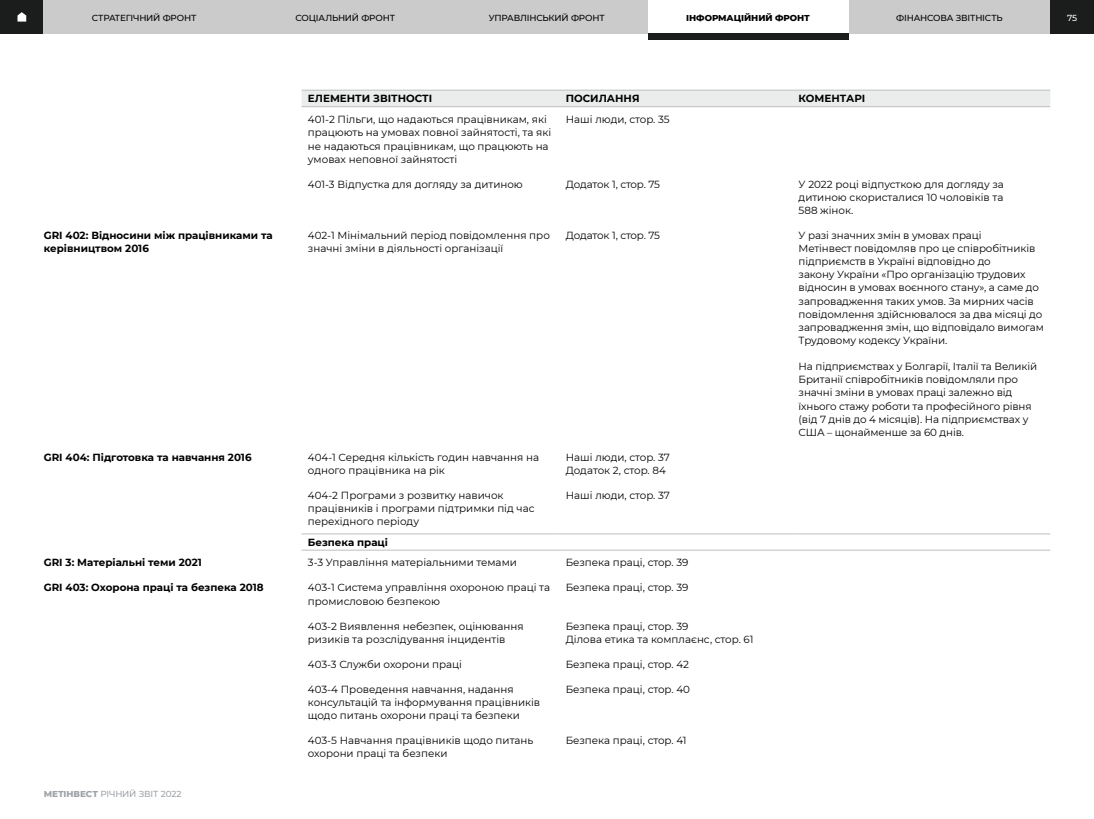
<style>
.page{position:relative;width:1094px;height:819px;background:#fff}
.page>*{position:absolute;margin:0;border:0;box-sizing:border-box;transform-origin:0 0}
.t1{font:10.31px/13.1px "Montserrat";color:#000}
.t2{font:700 10.31px/13.1px "Montserrat";color:#000}
.t3{font:500 8.75px "Montserrat";letter-spacing:-.025em;color:#000}
.t4{font:500 8.75px "Montserrat";letter-spacing:-.025em;color:#9fa3a9}
.t5{font:800 8.75px "Montserrat";letter-spacing:-.01em;color:#000}
.t6{font:500 8.75px "Montserrat";color:#fff}
.s1{font-weight:800}
</style>
<div class="page">
<div style="left:302px;top:91px;width:748px;height:15px;background:#ebecec"></div>
<hr style="left:302px;top:90px;width:257px;height:1px;background:#bcbec0">
<hr style="left:559px;top:90px;width:233px;height:1px;background:#bcbec0">
<hr style="left:792px;top:90px;width:258px;height:1px;background:#bcbec0">
<hr style="left:302px;top:106px;width:257px;height:1px;background:#bcbec0">
<hr style="left:559px;top:106px;width:233px;height:1px;background:#bcbec0">
<hr style="left:792px;top:106px;width:258px;height:1px;background:#bcbec0">
<hr style="left:302px;top:533px;width:257px;height:1px;background:#bcbec0">
<hr style="left:559px;top:533px;width:233px;height:1px;background:#bcbec0">
<hr style="left:792px;top:533px;width:258px;height:1px;background:#bcbec0">
<hr style="left:302px;top:550px;width:257px;height:1px;background:#bcbec0">
<hr style="left:559px;top:550px;width:233px;height:1px;background:#bcbec0">
<hr style="left:792px;top:550px;width:258px;height:1px;background:#bcbec0">
<div style="left:1050px;top:0;width:44px;height:34px;background:#1b1c1c"></div>
<div style="left:0;top:0;width:44px;height:34px;background:#1b1c1c"></div>
<div style="left:44px;top:0;width:1006px;height:34px;background:#cbcbcb"></div>
<div style="left:648px;top:0;width:200px;height:34px;background:#fff"></div>
<div style="left:648px;top:34px;width:200px;height:6px;background:#1b1c1c"></div>
<svg style="left:18px;top:12px;width:8px;height:10px"></svg>
<p class="t3" style="left:92px;top:12px;width:106px">СТРАТЕГІЧНИЙ ФРОНТ</p>
<p class="t3" style="left:295px;top:12px;width:101px">СОЦІАЛЬНИЙ ФРОНТ</p>
<p class="t3" style="left:489px;top:12px;width:118px">УПРАВЛІНСЬКИЙ ФРОНТ</p>
<p class="t5" style="left:686px;top:11px;width:125px">ІНФОРМАЦІЙНИЙ ФРОНТ</p>
<p class="t3" style="left:896px;top:12px;width:108px">ФІНАНСОВА ЗВІТНІСТЬ</p>
<p class="t6" style="left:1067px;top:12px;width:12px">75</p>
<p class="t2" style="left:308px;top:92px;width:126px">ЕЛЕМЕНТИ ЗВІТНОСТІ</p>
<p class="t2" style="left:566px;top:92px;width:75px">ПОСИЛАННЯ</p>
<p class="t2" style="left:798px;top:92px;width:68px">КОМЕНТАРІ</p>
<p class="t1" style="left:308px;top:113px;width:245px">401-2 Пільги, що надаються працівникам, які працюють на умовах повної зайнятості, та які не надаються працівникам, що працюють на умовах неповної зайнятості</p>
<p class="t1" style="left:566px;top:113px;width:105px">Наші люди, стор. 35</p>
<p class="t1" style="left:308px;top:177px;width:216px">401-3 Відпустка для догляду за дитиною</p>
<p class="t1" style="left:566px;top:177px;width:96px">Додаток 1, стор. 75</p>
<p class="t1" style="left:798px;top:177px;width:207px;text-align:justify">У 2022 році відпусткою для догляду за дитиною скористалися 10 чоловіків та 588 жінок.</p>
<p class="t2" style="left:44px;top:228px;width:231px">GRI 402: Відносини між працівниками та керівництвом 2016</p>
<p class="t1" style="left:308px;top:228px;width:243px">402-1 Мінімальний період повідомлення про значні зміни в діяльності організації</p>
<p class="t1" style="left:566px;top:228px;width:96px">Додаток 1, стор. 75</p>
<p class="t1" style="left:798px;top:228px;width:247px">У разі значних змін в умовах праці<br>Метінвест повідомляв про це співробітників підприємств в Україні відповідно до<br>закону України «Про організацію трудових відносин в умовах воєнного стану», а саме до запровадження таких умов. За мирних часів повідомлення здійснювалося за два місяці до запровадження змін, що відповідало вимогам Трудовому кодексу України.</p>
<p class="t1" style="left:798px;top:360px;width:240px">На підприємствах у Болгарії, Італії та Великій Британії співробітників повідомляли про значні зміни в умовах праці залежно від їхнього стажу роботи та професійного рівня (від 7 днів до 4 місяців). На підприємствах у США – щонайменше за 60 днів.</p>
<p class="t2" style="left:44px;top:450px;width:209px">GRI 404: Підготовка та навчання 2016</p>
<p class="t1" style="left:308px;top:450px;width:233px">404-1 Середня кількість годин навчання на одного працівника на рік</p>
<p class="t1" style="left:566px;top:450px;width:106px">Наші люди, стор. 37<br>Додаток 2, стор. 84</p>
<p class="t1" style="left:308px;top:488px;width:228px">404-2 Програми з розвитку навичок працівників і програми підтримки під час перехідного періоду</p>
<p class="t1" style="left:566px;top:488px;width:106px">Наші люди, стор. 37</p>
<p class="t2" style="left:308px;top:535px;width:82px">Безпека праці</p>
<p class="t2" style="left:44px;top:556px;width:160px">GRI 3: Матеріальні теми 2021</p>
<p class="t1" style="left:308px;top:556px;width:210px">3-3 Управління матеріальними темами</p>
<p class="t1" style="left:566px;top:556px;width:124px">Безпека праці, стор. 39</p>
<p class="t2" style="left:44px;top:581px;width:221px">GRI 403: Охорона праці та безпека 2018</p>
<p class="t1" style="left:308px;top:581px;width:244px">403-1 Система управління охороною праці та промисловою безпекою</p>
<p class="t1" style="left:566px;top:581px;width:124px">Безпека праці, стор. 39</p>
<p class="t1" style="left:308px;top:619px;width:217px">403-2 Виявлення небезпек, оцінювання ризиків та розслідування інцидентів</p>
<p class="t1" style="left:566px;top:619px;width:189px">Безпека праці, стор. 39<br>Ділова етика та комплаєнс, стор. 61</p>
<p class="t1" style="left:308px;top:657px;width:156px">403-3 Служби охорони праці</p>
<p class="t1" style="left:566px;top:657px;width:125px">Безпека праці, стор. 42</p>
<p class="t1" style="left:308px;top:682px;width:234px">403-4 Проведення навчання, надання консультацій та інформування працівників щодо питань охорони праці та безпеки</p>
<p class="t1" style="left:566px;top:682px;width:126px">Безпека праці, стор. 40</p>
<p class="t1" style="left:308px;top:733px;width:227px">403-5 Навчання працівників щодо питань охорони праці та безпеки</p>
<p class="t1" style="left:566px;top:733px;width:122px">Безпека праці, стор. 41</p>
<p class="t4" style="left:44px;top:788px;width:139px"><span class="s1">МЕТІНВЕСТ</span> РІЧНИЙ ЗВІТ 2022</p>
</div>
